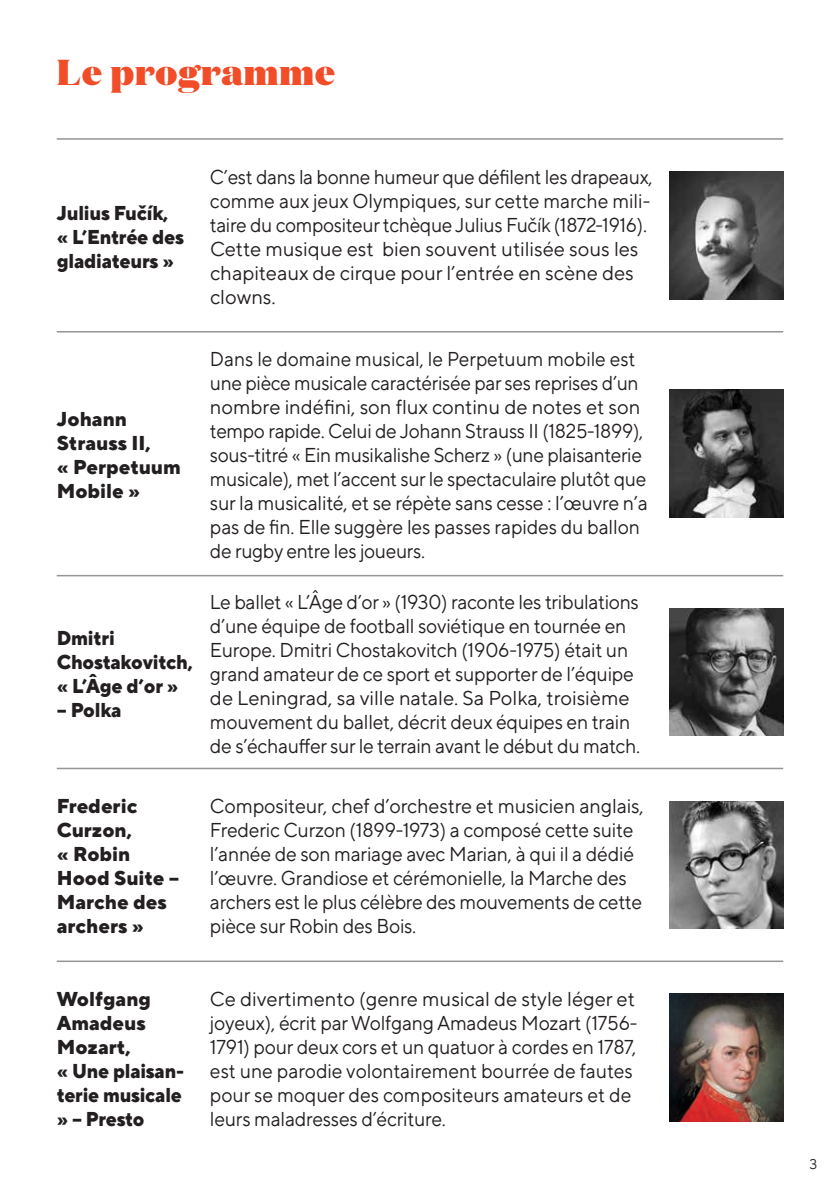
<style>
.page{position:relative;width:840px;height:1191px;background:#fff}
.page>*{position:absolute;margin:0;border:0;box-sizing:border-box;transform-origin:0 0}
.t1{font:900 36px "Domaine Display";letter-spacing:.02em;color:#f04d28}
.t2{font:20px/24px "TT Norms Pro Var Roman";letter-spacing:-.01em;color:#231f20;scale:.95 1}
.t3{font:20px/24px "TT Norms Pro Var Roman";letter-spacing:-.01em;color:#231f20}
.t4{font:20px/24px "TT Norms Pro Var Roman";letter-spacing:-.01em;color:#231f20;scale:.96 1}
.t5{font:14px "TT Norms Pro Var Roman";color:#231f20}
</style>
<div class="page">
<hr style="left:57px;top:331px;width:725px;height:1px;background:#939598">
<hr style="left:57px;top:138px;width:725px;height:2px;background:#939598">
<hr style="left:57px;top:575px;width:725px;height:1px;background:#939598">
<hr style="left:57px;top:767px;width:725px;height:2px;background:#939598">
<hr style="left:57px;top:960px;width:725px;height:2px;background:#939598">
<img style="left:669px;top:171px;width:113px;height:128px">
<img style="left:669px;top:608px;width:113px;height:128px">
<img style="left:669px;top:801px;width:113px;height:127px">
<img style="left:669px;top:994px;width:113px;height:127px">
<img style="left:669px;top:390px;width:113px;height:127px">
<h1 class="t1" style="left:57px;top:48px;width:280px">Le programme</h1>
<p class="t4" style="left:57px;top:199px;width:134px">Julius Fučík, « L’Entrée des gladiateurs »</p>
<p class="t2" style="left:210px;top:163px;width:467px">C’est dans la bonne humeur que défilent les drapeaux, comme aux jeux Olympiques, sur cette marche mili&shy;taire du compositeur tchèque Julius Fučík (1872-1916).<br>Cette musique est bien souvent utilisée sous les chapiteaux de cirque pour l’entrée en scène des clowns.</p>
<p class="t3" style="left:57px;top:405px;width:125px">Johann<br>Strauss II,<br>« Perpetuum<br>Mobile »</p>
<p class="t4" style="left:57px;top:624px;width:143px">Dmitri<br>Chostakovitch, « L’Âge d’or »</p>
<p class="t4" style="left:57px;top:696px;width:69px">– Polka</p>
<p class="t2" style="left:210px;top:345px;width:462px">Dans le domaine musical, le Perpetuum mobile est une pièce musicale caractérisée par ses reprises d’un nombre indéfini, son flux continu de notes et son tempo rapide. Celui de Johann Strauss II (1825-1899), sous-titré « Ein musikalishe Scherz » (une plaisanterie musicale), met l’accent sur le spectaculaire plutôt que sur la musicalité, et se répète sans cesse : l’œuvre n’a pas de fin. Elle suggère les passes rapides du ballon de rugby entre les joueurs.</p>
<p class="t4" style="left:210px;top:588px;width:449px">Le ballet « L’Âge d’or » (1930) raconte les tribulations d’une équipe de football soviétique en tournée en Europe. Dmitri Chostakovitch (1906-1975) était un grand amateur de ce sport et supporter de l’équipe de Leningrad, sa ville natale. Sa Polka, troisième mouvement du ballet, décrit deux équipes en train de s’échauffer sur le terrain avant le début du match.</p>
<p class="t3" style="left:57px;top:793px;width:124px">Frederic<br>Curzon,<br>« Robin<br>Hood Suite –<br>Marche des archers »</p>
<p class="t3" style="left:210px;top:793px;width:435px">Compositeur, chef d’orchestre et musicien anglais, Frederic Curzon (1899-1973) a composé cette suite l’année de son mariage avec Marian, à qui il a dédié l’œuvre. Grandiose et cérémonielle, la Marche des archers est le plus célèbre des mouvements de cette pièce sur Robin des Bois.</p>
<p class="t3" style="left:57px;top:985px;width:129px">Wolfgang<br>Amadeus<br>Mozart,<br>« Une plaisan&shy;terie musicale » – Presto</p>
<p class="t3" style="left:210px;top:985px;width:429px">Ce divertimento (genre musical de style léger et joyeux), écrit par Wolfgang Amadeus Mozart (1756- 1791) pour deux cors et un quatuor à cordes en 1787, est une parodie volontairement bourrée de fautes pour se moquer des compositeurs amateurs et de leurs maladresses d’écriture.</p>
<p class="t5" style="left:809px;top:1153px;width:9px">3</p>
</div>
